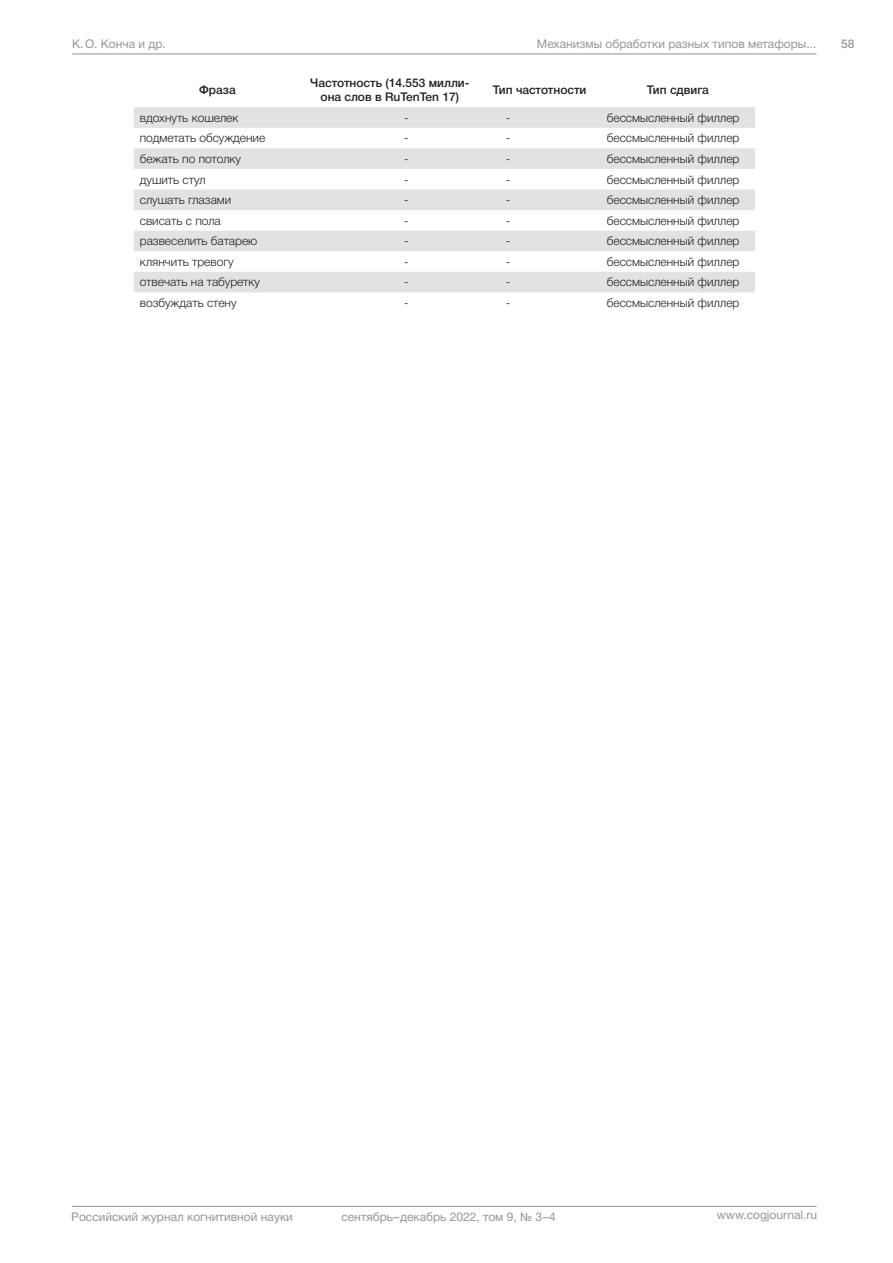
<style>
.page{position:relative;width:893px;height:1263px;background:#fff}
.page>*{position:absolute;margin:0;border:0;box-sizing:border-box;transform-origin:0 0}
.table_head{font:300 12px "Helvetica Neue Cyr";color:#231f20}
.t1{font:12px "Helvetica Neue Cyr";color:#939598}
.table_head-2{font:500 12px/14.4px "Helvetica Neue Cyr";color:#231f20;text-align:center}
.t2{font:500 12px "Helvetica Neue Cyr";color:#939598}
</style>
<div class="page">
<hr style="left:73px;top:54px;width:743px;height:1px;background:#8f9092">
<hr style="left:73px;top:1206px;width:743px;height:1px;background:#8f9092">
<svg style="left:134px;top:107px;width:621px;height:185px;fill:#e2e2e0"></svg>
<p class="t1" style="left:72px;top:37px;width:95px">К.О. Конча и др.</p>
<p class="t1" style="left:537px;top:37px;width:281px">Механизмы обработки разных типов метафоры...</p>
<p class="t2" style="left:841px;top:37px;width:15px">58</p>
<p class="table_head-2" style="left:199px;top:83px;width:38px">Фраза</p>
<p class="table_head-2" style="left:310px;top:76px;width:161px">Частотность (14.553 милли&shy;она слов в RuTenTen 17)</p>
<p class="table_head-2" style="left:493px;top:83px;width:95px">Тип частотности</p>
<p class="table_head-2" style="left:647px;top:83px;width:64px">Тип сдвига</p>
<p class="table_head" style="left:140px;top:111px;width:100px">вдохнуть кошелек</p>
<p class="table_head" style="left:404px;top:111px;width:6px">-</p>
<p class="table_head" style="left:506px;top:111px;width:6px">-</p>
<p class="table_head" style="left:607px;top:111px;width:134px">бессмысленный филлер</p>
<p class="table_head" style="left:140px;top:132px;width:127px">подметать обсуждение</p>
<p class="table_head" style="left:404px;top:132px;width:6px">-</p>
<p class="table_head" style="left:506px;top:132px;width:6px">-</p>
<p class="table_head" style="left:607px;top:132px;width:134px">бессмысленный филлер</p>
<p class="table_head" style="left:140px;top:152px;width:103px">бежать по потолку</p>
<p class="table_head" style="left:404px;top:152px;width:6px">-</p>
<p class="table_head" style="left:506px;top:152px;width:6px">-</p>
<p class="table_head" style="left:607px;top:152px;width:134px">бессмысленный филлер</p>
<p class="table_head" style="left:140px;top:173px;width:67px">душить стул</p>
<p class="table_head" style="left:404px;top:173px;width:6px">-</p>
<p class="table_head" style="left:506px;top:173px;width:6px">-</p>
<p class="table_head" style="left:607px;top:173px;width:134px">бессмысленный филлер</p>
<p class="table_head" style="left:140px;top:193px;width:93px">слушать глазами</p>
<p class="table_head" style="left:404px;top:193px;width:6px">-</p>
<p class="table_head" style="left:506px;top:193px;width:6px">-</p>
<p class="table_head" style="left:607px;top:193px;width:134px">бессмысленный филлер</p>
<p class="table_head" style="left:140px;top:214px;width:83px">свисать с пола</p>
<p class="table_head" style="left:404px;top:214px;width:6px">-</p>
<p class="table_head" style="left:506px;top:214px;width:6px">-</p>
<p class="table_head" style="left:607px;top:214px;width:134px">бессмысленный филлер</p>
<p class="table_head" style="left:140px;top:234px;width:119px">развеселить батарею</p>
<p class="table_head" style="left:404px;top:234px;width:6px">-</p>
<p class="table_head" style="left:506px;top:234px;width:6px">-</p>
<p class="table_head" style="left:607px;top:234px;width:134px">бессмысленный филлер</p>
<p class="table_head" style="left:140px;top:255px;width:95px">клянчить тревогу</p>
<p class="table_head" style="left:404px;top:255px;width:6px">-</p>
<p class="table_head" style="left:506px;top:255px;width:6px">-</p>
<p class="table_head" style="left:607px;top:255px;width:134px">бессмысленный филлер</p>
<p class="table_head" style="left:140px;top:276px;width:122px">отвечать на табуретку</p>
<p class="table_head" style="left:404px;top:276px;width:6px">-</p>
<p class="table_head" style="left:506px;top:276px;width:6px">-</p>
<p class="table_head" style="left:607px;top:276px;width:134px">бессмысленный филлер</p>
<p class="table_head" style="left:140px;top:296px;width:98px">возбуждать стену</p>
<p class="table_head" style="left:404px;top:296px;width:6px">-</p>
<p class="table_head" style="left:506px;top:296px;width:6px">-</p>
<p class="table_head" style="left:607px;top:296px;width:134px">бессмысленный филлер</p>
<p class="t1" style="left:71px;top:1210px;width:223px">Российский журнал когнитивной науки</p>
<p class="t1" style="left:341px;top:1210px;width:216px">сентябрь–декабрь 2022, том 9, № 3–4</p>
<p class="t1" style="left:717px;top:1208px;width:102px">www.cogjournal.ru</p>
</div>
